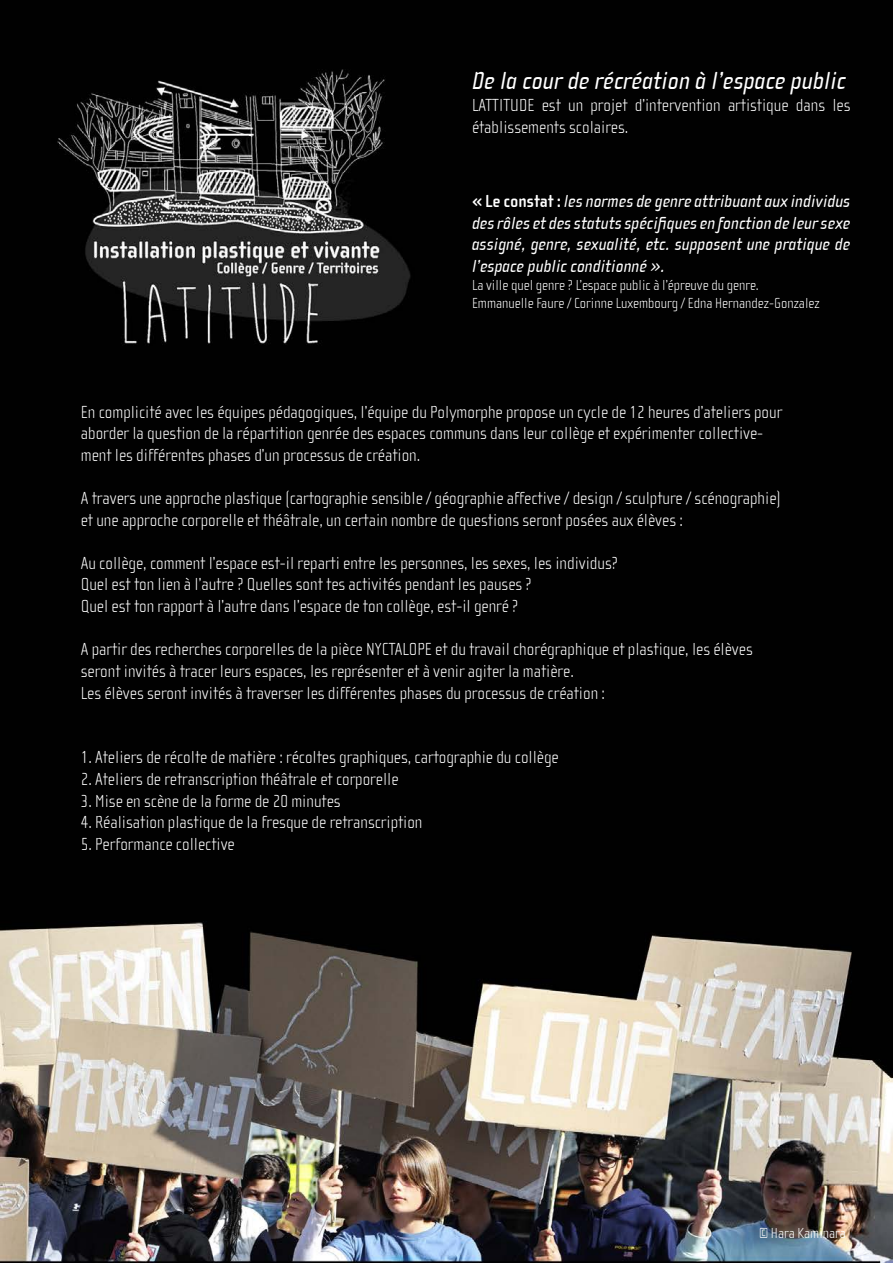
<style>
.page{position:relative;width:893px;height:1263px;background:#fff}
.page>*{position:absolute;margin:0;border:0;box-sizing:border-box;transform-origin:0 0}
.t1{font:italic 25.5px "Cholla Sans";color:#fff}
.t2{font:100 18px/21.6px "Cholla Sans";color:#fff}
.t3{font:italic 18px/21.6px "Cholla Sans";color:#fff;text-align:justify}
.t4{font:100 15px/18px "Cholla Sans";color:#fff}
.s1{font-weight:700;font-style:normal}
</style>
<div class="page">
<img style="left:0;top:0;width:893px;height:1263px">
<h1 class="t1" style="left:472px;top:67px;width:376px">De la cour de récréation à l’espace public</h1>
<p class="t2" style="left:472px;top:94px;width:380px">LATTITUDE est un projet d’intervention artistique dans les établissements scolaires.</p>
<p class="t3" style="left:472px;top:190px;width:380px"><span class="s1">« Le constat :</span> les normes de genre attribuant aux individus des rôles et des statuts spécifiques en fonction de leur sexe assigné, genre, sexualité, etc. supposent une pratique de l’espace public conditionné ».</p>
<p class="t4" style="left:472px;top:276px;width:349px">La ville quel genre ? L’espace public à l’épreuve du genre.<br>Emmanuelle Faure / Corinne Luxembourg / Edna Hernandez-Gonzalez</p>
<p class="t2" style="left:81px;top:401px;width:703px">En complicité avec les équipes pédagogiques, l’équipe du Polymorphe propose un cycle de 12 heures d’ateliers pour aborder la question de la répartition genrée des espaces communs dans leur collège et expérimenter collective&shy;ment les différentes phases d’un processus de création.</p>
<p class="t2" style="left:81px;top:488px;width:702px">A travers une approche plastique (cartographie sensible / géographie affective / design / sculpture / scénographie) et une approche corporelle et théâtrale, un certain nombre de questions seront posées aux élèves :</p>
<p class="t2" style="left:81px;top:552px;width:539px">Au collège, comment l’espace est-il reparti entre les personnes, les sexes, les individus?<br>Quel est ton lien à l’autre ? Quelles sont tes activités pendant les pauses ?<br>Quel est ton rapport à l’autre dans l’espace de ton collège, est-il genré ?</p>
<p class="t2" style="left:81px;top:639px;width:673px">A partir des recherches corporelles de la pièce NYCTALOPE et du travail chorégraphique et plastique, les élèves seront invités à tracer leurs espaces, les représenter et à venir agiter la matière.<br>Les élèves seront invités à traverser les différentes phases du processus de création :</p>
<p class="t2" style="left:81px;top:747px;width:479px">1. Ateliers de récolte de matière : récoltes graphiques, cartographie du collège</p>
<p class="t2" style="left:81px;top:768px;width:319px">2. Ateliers de retranscription théâtrale et corporelle</p>
<p class="t2" style="left:81px;top:790px;width:261px">3. Mise en scène de la forme de 20 minutes</p>
<p class="t2" style="left:81px;top:812px;width:343px">4. Réalisation plastique de la fresque de retranscription</p>
<p class="t2" style="left:81px;top:833px;width:155px">5. Performance collective</p>
<p class="t4" style="left:759px;top:1224px;width:88px">© Hara Kaminara</p>
</div>
